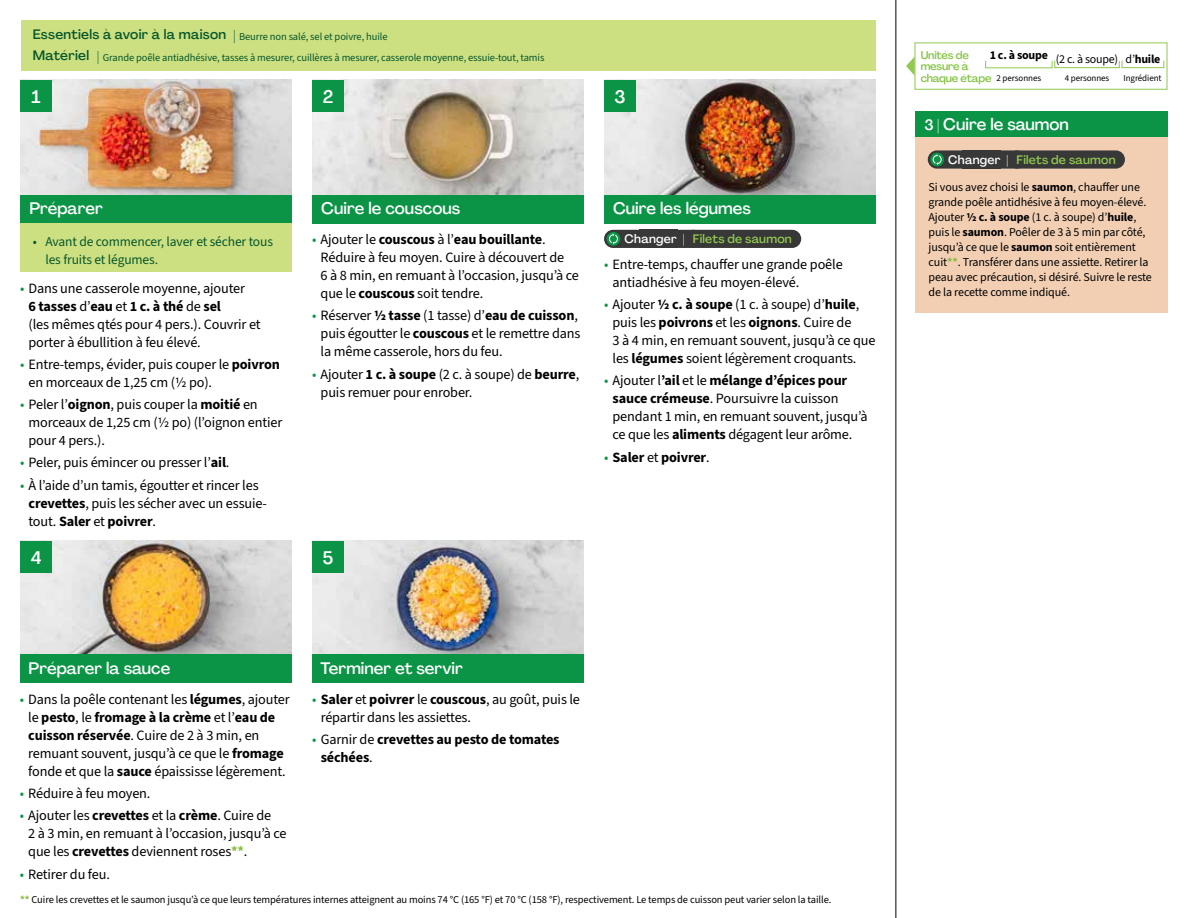
<style>
.page{position:relative;width:1188px;height:918px;background:#fff}
.page>*{position:absolute;margin:0;border:0;box-sizing:border-box;transform-origin:0 0}
.t1{font:500 18px "Agrandir";color:#fff}
.t2{font:500 16.5px "Agrandir";color:#fff}
.t3{font:14.25px/18px "Source Sans 3";letter-spacing:-.01em;color:#000}
.t4{font:700 14.25px/18px "Source Sans 3";letter-spacing:-.01em;color:#000}
.t5{font:13.5px/18px "Source Sans 3";letter-spacing:-.01em;color:#05562c}
.t6{font:500 13.5px "Agrandir";letter-spacing:.02em;color:#05562c}
.t7{font:500 12.15px "Agrandir";letter-spacing:.02em;color:#91c84e}
.t8{font:12px/15px "Source Sans 3";letter-spacing:-.01em;color:#000}
.t9{font:700 12px "Source Sans 3";letter-spacing:-.02em;color:#000}
.t10{font:500 11.1px/11.7px "Agrandir";letter-spacing:-.015em;color:#82c341}
.t11{font:10.5px "Source Sans 3";letter-spacing:-.01em;color:#000}
.t12{font:10.5px "Source Sans 3";letter-spacing:-.01em;color:#05562c}
.t13{font:9px "Source Sans 3";letter-spacing:-.01em;color:#000}
.s1{font-family:"Agrandir";font-weight:500;font-size:13.5px}
.s2{color:#0b9446}
.s3{font-weight:700}
.s4{color:#fff}
.s5{font-weight:400;color:#0b9446}
.s6{font-weight:400}
.s7{font-weight:700;color:#8cba42}
.s8{font-size:15px}
</style>
<div class="page">
<img style="left:20px;top:541px;width:272px;height:113px">
<img style="left:312px;top:541px;width:272px;height:113px">
<img style="left:20px;top:80px;width:272px;height:115px">
<img style="left:312px;top:80px;width:272px;height:115px">
<img style="left:604px;top:80px;width:272px;height:115px">
<div style="left:312px;top:195px;width:272px;height:29px;background:#0b9446"></div>
<div style="left:20px;top:195px;width:272px;height:29px;background:#0b9446"></div>
<div style="left:20px;top:654px;width:272px;height:29px;background:#0b9446"></div>
<div style="left:312px;top:654px;width:272px;height:29px;background:#0b9446"></div>
<div style="left:604px;top:195px;width:272px;height:29px;background:#0b9446"></div>
<div style="left:21px;top:20px;width:855px;height:51px;background:#cde081"></div>
<div style="left:20px;top:224px;width:272px;height:48px;background:#cde081"></div>
<hr style="left:896px;top:0;width:1px;height:918px;background:#000">
<div style="left:20px;top:541px;width:32px;height:32px;background:#0b9446"></div>
<div style="left:20px;top:80px;width:32px;height:32px;background:#0b9446"></div>
<div style="left:312px;top:541px;width:32px;height:32px;background:#0b9446"></div>
<div style="left:312px;top:80px;width:32px;height:32px;background:#0b9446"></div>
<div style="left:604px;top:80px;width:32px;height:32px;background:#0b9446"></div>
<svg style="left:906px;top:56px;width:9px;height:20px"></svg>
<div style="left:915px;top:43px;width:252px;height:47px;border:1px solid #91c84e"></div>
<div style="left:985px;top:61px;width:67px;height:7px;border:1px solid #91c84e"></div>
<div style="left:1054px;top:60px;width:66px;height:8px;border:1px solid #91c84e"></div>
<div style="left:1122px;top:60px;width:42px;height:8px;border:1px solid #91c84e"></div>
<div style="left:916px;top:137px;width:252px;height:176px;background:#f2cfb3"></div>
<div style="left:916px;top:111px;width:252px;height:26px;background:#0b9446"></div>
<div style="left:604px;top:230px;width:98px;height:18px;background:#383839;border-radius:9px"></div>
<div style="left:607px;top:232px;width:13px;height:14px;background:#0b9446;border-radius:50%"></div>
<svg style="left:609px;top:233px;width:9px;height:11px"></svg>
<div style="left:684px;top:230px;width:117px;height:18px;background:#383839;border-radius:9px"></div>
<div style="left:928px;top:150px;width:98px;height:19px;background:#383839;border-radius:9px"></div>
<svg style="left:930px;top:153px;width:14px;height:13px"></svg>
<svg style="left:933px;top:154px;width:9px;height:11px"></svg>
<div style="left:1008px;top:150px;width:117px;height:19px;background:#383839;border-radius:9px"></div>
<p class="t6" style="left:33px;top:26px;width:195px">Essentiels à avoir à la maison</p>
<p class="t12" style="left:233px;top:30px;width:156px"><span class="s1">|</span> Beurre non salé, sel et poivre, huile</p>
<p class="t6" style="left:33px;top:47px;width:58px">Matériel</p>
<p class="t12" style="left:97px;top:51px;width:449px"><span class="s1">|</span> Grande poêle antiadhésive, tasses à mesurer, cuillères à mesurer, casserole moyenne, essuie-tout, tamis</p>
<p class="t1" style="left:32px;top:86px;width:11px">1</p>
<p class="t1" style="left:323px;top:86px;width:12px">2</p>
<p class="t1" style="left:614px;top:85px;width:13px">3</p>
<p class="t2" style="left:29px;top:198px;width:75px">Préparer</p>
<p class="t2" style="left:321px;top:198px;width:140px">Cuire le couscous</p>
<p class="t2" style="left:613px;top:198px;width:139px">Cuire les légumes</p>
<p class="t5" style="left:45px;top:232px;width:229px;text-indent:-13px">• Avant de commencer, laver et sécher tous les fruits et légumes.</p>
<p class="t3" style="left:29px;top:279px;width:234px;text-indent:-9px"><span class="s2">•</span> Dans une casserole moyenne, ajouter<br><span class="s3">6 tasses</span> d’<span class="s3">eau</span> et <span class="s3">1 c. à thé</span> de <span class="s3">sel<br></span>(les mêmes qtés pour 4 pers.). Couvrir et porter à ébullition à feu élevé.</p>
<p class="t3" style="left:29px;top:355px;width:253px;text-indent:-9px"><span class="s2">•</span> Entre-temps, évider, puis couper le <span class="s3">poivron </span>en morceaux de 1,25 cm (½ po).</p>
<p class="t3" style="left:29px;top:396px;width:255px;text-indent:-9px"><span class="s2">•</span> Peler l’<span class="s3">oignon</span>, puis couper la <span class="s3">moitié</span> en morceaux de 1,25 cm (½ po) (l’oignon entier pour 4 pers.).</p>
<p class="t3" style="left:20px;top:454px;width:211px"><span class="s2">•</span> Peler, puis émincer ou presser l’<span class="s3">ail</span>.</p>
<p class="t3" style="left:29px;top:476px;width:240px;text-indent:-9px"><span class="s2">•</span> À l’aide d’un tamis, égoutter et rincer les <span class="s3">crevettes</span>, puis les sécher avec un essuie&shy;tout. <span class="s3">Saler</span> et <span class="s3">poivrer</span>.</p>
<p class="t3" style="left:321px;top:230px;width:260px;text-indent:-9px"><span class="s2">•</span> Ajouter le <span class="s3">couscous</span> à l’<span class="s3">eau bouillante</span>.<br>Réduire à feu moyen. Cuire à découvert de<br>6 à 8 min, en remuant à l’occasion, jusqu’à ce que le <span class="s3">couscous</span> soit tendre.</p>
<p class="t3" style="left:321px;top:307px;width:261px;text-indent:-9px"><span class="s2">•</span> Réserver <span class="s3">½ tasse</span> (1 tasse) d’<span class="s3">eau de cuisson</span>, puis égoutter le <span class="s3">couscous</span> et le remettre dans la même casserole, hors du feu.</p>
<p class="t3" style="left:321px;top:365px;width:260px;text-indent:-9px"><span class="s2">•</span> Ajouter <span class="s3">1 c. à soupe</span> (2 c. à soupe) de <span class="s3">beurre</span>, puis remuer pour enrober.</p>
<p class="t7" style="left:625px;top:231px;width:169px"><span class="s4">Changer |</span> Filets de saumon</p>
<p class="t3" style="left:613px;top:255px;width:232px;text-indent:-9px"><span class="s2">•</span> Entre-temps, chauffer une grande poêle antiadhésive à feu moyen-élevé.</p>
<p class="t3" style="left:613px;top:295px;width:265px;text-indent:-9px"><span class="s2">•</span> Ajouter <span class="s3">½ c. à soupe</span> (1 c. à soupe) d’<span class="s3">huile</span>, puis les <span class="s3">poivrons</span> et les <span class="s3">oignons</span>. Cuire de<br>3 à 4 min, en remuant souvent, jusqu’à ce que les <span class="s3">légumes</span> soient légèrement croquants.</p>
<p class="t3" style="left:613px;top:372px;width:257px;text-indent:-9px"><span class="s2">•</span> Ajouter l<span class="s3">’ail</span> et le <span class="s3">mélange d’épices pour sauce crémeuse</span>. Poursuivre la cuisson pendant 1 min, en remuant souvent, jusqu’à ce que les <span class="s3">aliments</span> dégagent leur arôme.</p>
<p class="t4" style="left:604px;top:448px;width:107px"><span class="s5">•</span> Saler <span class="s6">et</span> poivrer<span class="s6">.</span></p>
<p class="t1" style="left:31px;top:546px;width:12px">4</p>
<p class="t1" style="left:323px;top:546px;width:12px">5</p>
<p class="t2" style="left:29px;top:658px;width:143px">Préparer la sauce</p>
<p class="t2" style="left:321px;top:658px;width:144px">Terminer et servir</p>
<p class="t3" style="left:28px;top:690px;width:263px;text-indent:-9px"><span class="s2">•</span> Dans la poêle contenant les <span class="s3">légumes</span>, ajouter le <span class="s3">pesto</span>, le <span class="s3">fromage à la crème</span> et l’<span class="s3">eau de cuisson réservée</span>. Cuire de 2 à 3 min, en remuant souvent, jusqu’à ce que le <span class="s3">fromage </span>fonde et que la <span class="s3">sauce</span> épaississe légèrement.</p>
<p class="t3" style="left:20px;top:784px;width:132px"><span class="s2">•</span> Réduire à feu moyen.</p>
<p class="t3" style="left:28px;top:807px;width:260px;text-indent:-9px"><span class="s2">•</span> Ajouter les <span class="s3">crevettes</span> et la <span class="s3">crème</span>. Cuire de<br>2 à 3 min, en remuant à l’occasion, jusqu’à ce que les <span class="s3">crevettes</span> deviennent roses<span class="s7">**</span>.</p>
<p class="t3" style="left:20px;top:865px;width:92px"><span class="s2">•</span> Retirer du feu.</p>
<p class="t3" style="left:321px;top:690px;width:261px;text-indent:-9px"><span class="s2">•</span> <span class="s3">Saler</span> et <span class="s3">poivrer</span> le <span class="s3">couscous</span>, au goût, puis le répartir dans les assiettes.</p>
<p class="t4" style="left:321px;top:730px;width:240px;text-indent:-9px"><span class="s5">•</span> <span class="s6">Garnir de</span> crevettes au pesto de tomates séchées<span class="s6">.</span></p>
<p class="t11" style="left:20px;top:893px;width:813px"><span class="s7">**</span> Cuire les crevettes et le saumon jusqu’à ce que leurs températures internes atteignent au moins 74 °C (165 °F) et 70 °C (158 °F), respectivement. Le temps de cuisson peut varier selon la taille.</p>
<p class="t10" style="left:921px;top:49px;width:72px">Unités de mesure à chaque étape</p>
<p class="t9" style="left:990px;top:48px;width:172px">1 c. à soupe <span class="s6">(2 c. à soupe) d’</span>huile</p>
<p class="t13" style="left:997px;top:72px;width:46px">2 personnes</p>
<p class="t13" style="left:1065px;top:72px;width:46px">4 personnes</p>
<p class="t13" style="left:1123px;top:72px;width:40px">Ingrédient</p>
<p class="t2" style="left:924px;top:114px;width:146px"><span class="s8">3 |</span> Cuire le saumon</p>
<p class="t7" style="left:948px;top:152px;width:169px"><span class="s4">Changer |</span> Filets de saumon</p>
<p class="t8" style="left:929px;top:180px;width:225px">Si vous avez choisi le <span class="s3">saumon</span>, chauffer une grande poêle antidhésive à feu moyen-élevé.<br>Ajouter <span class="s3">½ c. à soupe</span> (1 c. à soupe) d’<span class="s3">huile</span>, puis le <span class="s3">saumon</span>. Poêler de 3 à 5 min par côté, jusqu’à ce que le <span class="s3">saumon</span> soit entièrement cuit<span class="s7">**</span>. Transférer dans une assiette. Retirer la peau avec précaution, si désiré. Suivre le reste de la recette comme indiqué.</p>
</div>
